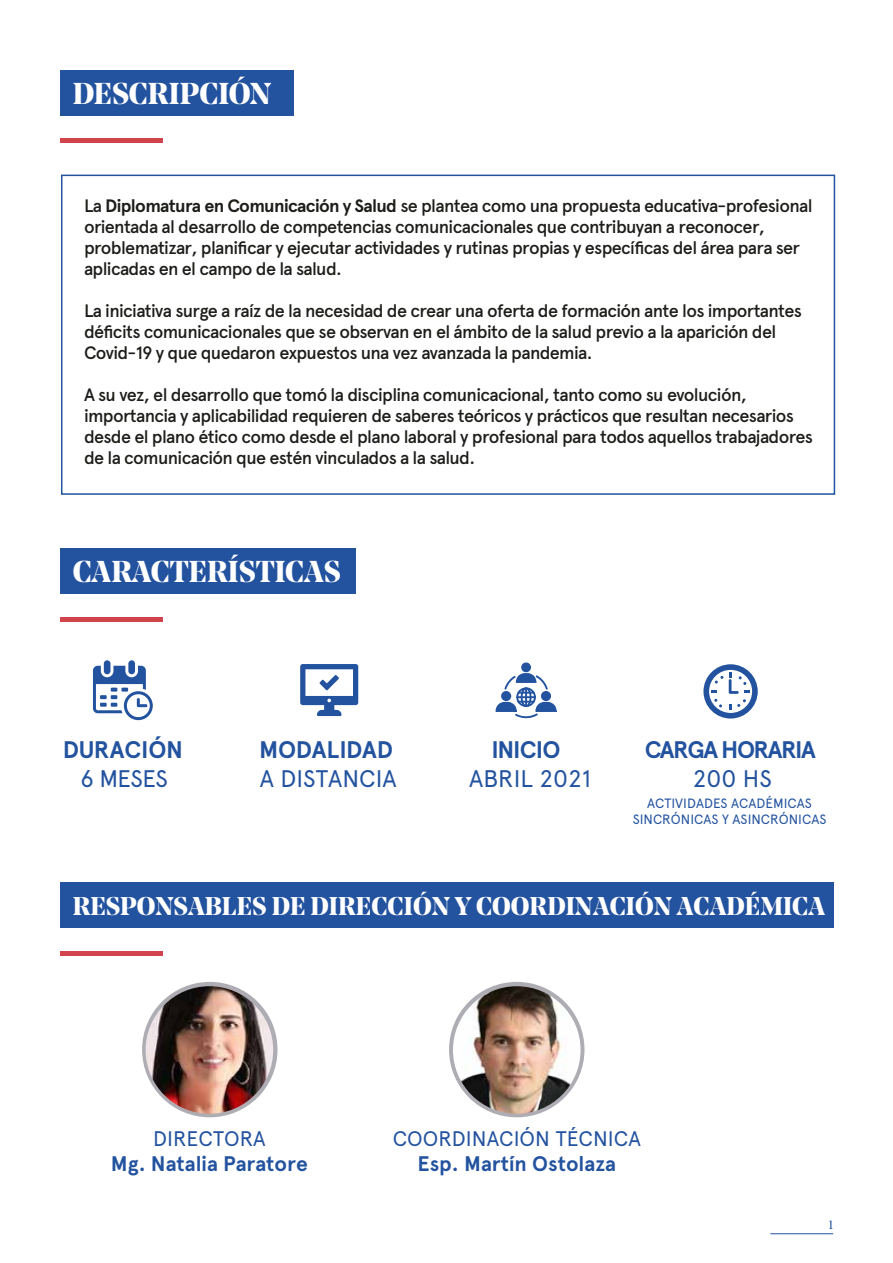
<style>
.page{position:relative;width:893px;height:1263px;background:#fff}
.page>*{position:absolute;margin:0;border:0;box-sizing:border-box;transform-origin:0 0}
.t1{font:700 30px "Noe Display";color:#fff}
.t2{font:700 25.5px "Noe Display";color:#fff}
.t3{font:24px "Apercu Pro";color:#23539f}
.t4{font:700 24px "Apercu Pro";letter-spacing:-.03em;color:#23539f}
.t5{font:700 24px "Apercu Pro";letter-spacing:-.06em;color:#23539f}
.t6{font:700 24px "Apercu Pro";letter-spacing:-.005em;color:#23539f}
.t7{font:700 21.15px "Apercu Pro";color:#23539f}
.t8{font:21.15px "Apercu Pro";color:#23539f}
.t9{font:500 18px/21px "Apercu Pro";letter-spacing:-.04em;color:#1d1d1a}
.t10{font:13.5px/16.2px "Apercu Pro";color:#23539f;text-align:center}
.t11{font:12px "Noe Display";color:#23539f}
.s1{font-weight:700}
</style>
<div class="page">
<svg style="left:142px;top:982px;width:136px;height:135px;fill:#afadb4"></svg>
<div style="left:449px;top:982px;width:135px;height:135px;background:#afadb4;border-radius:50%"></div>
<hr style="left:770px;top:1233px;width:63px;height:1px;background:#23539f">
<div style="left:60px;top:70px;width:234px;height:46px;background:#23539f"></div>
<hr style="left:60px;top:139px;width:103px;height:4px;background:#d1444b">
<div style="left:60px;top:548px;width:296px;height:46px;background:#23539f"></div>
<div style="left:60px;top:617px;width:103px;height:5px;background:#d1444b"></div>
<div style="left:60px;top:882px;width:774px;height:46px;background:#23539f"></div>
<div style="left:60px;top:951px;width:103px;height:5px;background:#d1444b"></div>
<div style="left:61px;top:175px;width:774px;height:320px;border:2px solid #23539f"></div>
<div style="left:128px;top:660px;width:7px;height:14px;background:#23539f;border-radius:3px"></div>
<svg style="left:93px;top:666px;width:60px;height:54px"></svg>
<div style="left:104px;top:660px;width:6px;height:14px;background:#23539f;border-radius:3px"></div>
<svg style="left:300px;top:664px;width:58px;height:52px"></svg>
<svg style="left:496px;top:662px;width:61px;height:57px"></svg>
<svg style="left:703px;top:664px;width:55px;height:54px"></svg>
<img style="left:146px;top:986px;width:127px;height:128px;border-radius:64px">
<img style="left:453px;top:986px;width:128px;height:128px;border-radius:64px">
<h1 class="t1" style="left:73px;top:74px;width:200px">DESCRIPCIÓN</h1>
<p class="t9" style="left:84px;top:194px;width:730px">La <span class="s1">Diplomatura en Comunicación y Salud</span> se plantea como una propuesta educativa-profesional orientada al desarrollo de competencias comunicacionales que contribuyan a reconocer, problematizar, planificar y ejecutar actividades y rutinas propias y específicas del área para ser aplicadas en el campo de la salud.</p>
<p class="t9" style="left:84px;top:299px;width:719px">La iniciativa surge a raíz de la necesidad de crear una oferta de formación ante los importantes déficits comunicacionales que se observan en el ámbito de la salud previo a la aparición del<br>Covid-19 y que quedaron expuestos una vez avanzada la pandemia.</p>
<p class="t9" style="left:84px;top:383px;width:730px">A su vez, el desarrollo que tomó la disciplina comunicacional, tanto como su evolución, importancia y aplicabilidad requieren de saberes teóricos y prácticos que resultan necesarios desde el plano ético como desde el plano laboral y profesional para todos aquellos trabajadores de la comunicación que estén vinculados a la salud.</p>
<h1 class="t1" style="left:73px;top:553px;width:270px">CARACTERÍSTICAS</h1>
<h3 class="t6" style="left:63px;top:731px;width:122px">DURACIÓN</h3>
<h3 class="t3" style="left:80px;top:760px;width:89px">6 MESES</h3>
<h3 class="t4" style="left:259px;top:731px;width:136px">MODALIDAD</h3>
<h3 class="t3" style="left:260px;top:760px;width:138px">A DISTANCIA</h3>
<h3 class="t4" style="left:492px;top:731px;width:70px">INICIO</h3>
<h3 class="t3" style="left:469px;top:760px;width:123px">ABRIL 2021</h3>
<h3 class="t5" style="left:645px;top:731px;width:173px">CARGA HORARIA</h3>
<h3 class="t3" style="left:693px;top:760px;width:81px">200 HS</h3>
<p class="t10" style="left:633px;top:794px;width:195px">ACTIVIDADES ACADÉMICAS<br>SINCRÓNICAS Y ASINCRÓNICAS</p>
<h2 class="t2" style="left:73px;top:889px;width:754px">RESPONSABLES DE DIRECCIÓN Y COORDINACIÓN ACADÉMICA</h2>
<p class="t8" style="left:153px;top:1123px;width:114px">DIRECTORA</p>
<p class="t7" style="left:111px;top:1148px;width:198px">Mg. Natalia Paratore</p>
<p class="t8" style="left:393px;top:1123px;width:250px">COORDINACIÓN TÉCNICA</p>
<p class="t7" style="left:418px;top:1148px;width:200px">Esp. Martín Ostolaza</p>
<p class="t11" style="left:828px;top:1217px;width:6px">1</p>
</div>
